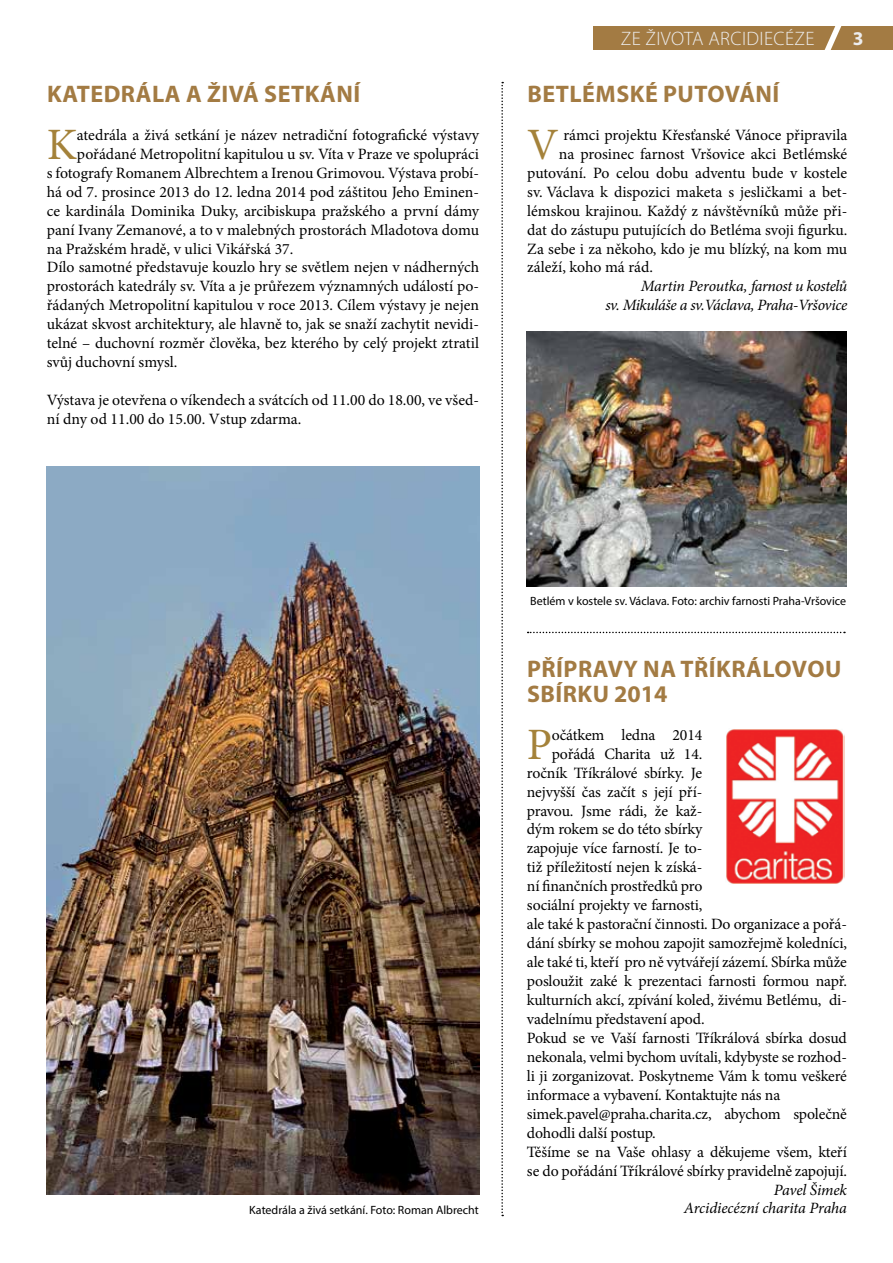
<style>
.page{position:relative;width:893px;height:1263px;background:#fff}
.page>*{position:absolute;margin:0;border:0;box-sizing:border-box;transform-origin:0 0}
.t1{font:44.85px "Minion Pro";color:#a4823a}
.t2{font:700 24px/25.2px "Myriad Pro";letter-spacing:.02em;color:#a37b43}
.t3{font:300 19.5px "Myriad Pro";letter-spacing:.02em;color:#ededee}
.t4{font:700 19.5px "Myriad Pro";color:#ededee}
.t5{font:15.75px/18.9px "Minion Pro";letter-spacing:-.005em;color:#000}
.t6{font:italic 15.75px/18.9px "Minion Pro";letter-spacing:-.02em;color:#000;text-align:right}
.t7{font:12px "Myriad Pro";color:#000}
</style>
<div class="page">
<img style="left:726px;top:729px;width:119px;height:155px">
<div style="left:593px;top:26px;width:300px;height:24px;background:#a37b43"></div>
<svg style="left:824px;top:26px;width:18px;height:24px"></svg>
<img style="left:47px;top:466px;width:432px;height:729px">
<img style="left:527px;top:331px;width:320px;height:255px">
<svg style="left:501px;top:82px;width:2px;height:1134px"></svg>
<svg style="left:528px;top:632px;width:317px;height:1px"></svg>
<h2 class="t2" style="left:47px;top:80px;width:315px">KATEDRÁLA A ŽIVÁ SETKÁNÍ</h2>
<h1 class="t1" style="left:47px;top:114px;width:32px">K</h1>
<p class="t5" style="left:77px;top:125px;width:404px">atedrála a živá setkání je název netradiční fotografické výstavy</p>
<p class="t5" style="left:77px;top:144px;width:404px">pořádané Metropolitní kapitulou u sv. Víta v Praze ve spolupráci</p>
<p class="t5" style="left:47px;top:163px;width:434px">s fotografy Romanem Albrechtem a Irenou Grimovou. Výstava probí-</p>
<p class="t5" style="left:47px;top:182px;width:434px">há od 7. prosince 2013 do 12. ledna 2014 pod záštitou Jeho Eminen-</p>
<p class="t5" style="left:47px;top:201px;width:434px">ce kardinála Dominika Duky, arcibiskupa pražského a první dámy</p>
<p class="t5" style="left:47px;top:220px;width:434px">paní Ivany Zemanové, a to v malebných prostorách Mladotova domu</p>
<p class="t5" style="left:47px;top:239px;width:248px">na Pražském hradě, v ulici Vikářská 37.</p>
<p class="t5" style="left:47px;top:258px;width:434px">Dílo samotné představuje kouzlo hry se světlem nejen v nádherných</p>
<p class="t5" style="left:47px;top:277px;width:434px">prostorách katedrály sv. Víta a je průřezem významných událostí po-</p>
<p class="t5" style="left:47px;top:296px;width:434px">řádaných Metropolitní kapitulou v roce 2013. Cílem výstavy je nejen</p>
<p class="t5" style="left:47px;top:315px;width:434px">ukázat skvost architektury, ale hlavně to, jak se snaží zachytit nevidi-</p>
<p class="t5" style="left:47px;top:334px;width:434px">telné – duchovní rozměr člověka, bez kterého by celý projekt ztratil</p>
<p class="t5" style="left:47px;top:353px;width:132px">svůj duchovní smysl.</p>
<p class="t5" style="left:47px;top:391px;width:434px">Výstava je otevřena o víkendech a svátcích od 11.00 do 18.00, ve všed&shy;ní dny od 11.00 do 15.00. Vstup zdarma.</p>
<p class="t3" style="left:621px;top:27px;width:195px">ZE ŽIVOTA ARCIDIECÉZE</p>
<p class="t4" style="left:853px;top:26px;width:12px">3</p>
<h2 class="t2" style="left:527px;top:80px;width:253px">BETLÉMSKÉ PUTOVÁNÍ</h2>
<h1 class="t1" style="left:527px;top:114px;width:33px">V</h1>
<p class="t5" style="left:563px;top:125px;width:285px">rámci projektu Křesťanské Vánoce připravila</p>
<p class="t5" style="left:559px;top:144px;width:290px">na prosinec farnost Vršovice akci Betlémské</p>
<p class="t5" style="left:527px;top:163px;width:322px">putování. Po celou dobu adventu bude v kostele</p>
<p class="t5" style="left:527px;top:182px;width:321px">sv. Václava k dispozici maketa s jesličkami a bet-</p>
<p class="t5" style="left:527px;top:201px;width:322px">lémskou krajinou. Každý z návštěvníků může při-</p>
<p class="t5" style="left:527px;top:220px;width:321px">dat do zástupu putujících do Betléma svoji figurku.</p>
<p class="t5" style="left:527px;top:239px;width:322px">Za sebe i za někoho, kdo je mu blízký, na kom mu</p>
<p class="t5" style="left:527px;top:258px;width:127px">záleží, koho má rád.</p>
<p class="t6" style="left:605px;top:277px;width:243px">Martin Peroutka, farnost u kostelů<br>sv. Mikuláše a sv.Václava, Praha-Vršovice</p>
<p class="t7" style="left:530px;top:594px;width:318px">Betlém v kostele sv. Václava. Foto: archiv farnosti Praha-Vršovice</p>
<h2 class="t2" style="left:527px;top:655px;width:316px">PŘÍPRAVY NA TŘÍKRÁLOVOU<br>SBÍRKU 2014</h2>
<h1 class="t1" style="left:527px;top:714px;width:27px">P</h1>
<p class="t5" style="left:552px;top:725px;width:152px">očátkem ledna 2014</p>
<p class="t5" style="left:552px;top:744px;width:152px">pořádá Charita už 14.</p>
<p class="t5" style="left:527px;top:763px;width:177px">ročník Tříkrálové sbírky. Je</p>
<p class="t5" style="left:527px;top:782px;width:177px">nejvyšší čas začít s její pří-</p>
<p class="t5" style="left:527px;top:801px;width:177px">pravou. Jsme rádi, že kaž-</p>
<p class="t5" style="left:527px;top:820px;width:177px">dým rokem se do této sbírky</p>
<p class="t5" style="left:527px;top:839px;width:177px">zapojuje více farností. Je to-</p>
<p class="t5" style="left:527px;top:858px;width:177px">tiž příležitostí nejen k získá-</p>
<p class="t5" style="left:527px;top:877px;width:177px">ní finančních prostředků pro</p>
<p class="t5" style="left:527px;top:896px;width:177px">sociální projekty ve farnosti,</p>
<p class="t5" style="left:527px;top:915px;width:322px">ale také k pastorační činnosti. Do organizace a pořá-</p>
<p class="t5" style="left:527px;top:934px;width:322px">dání sbírky se mohou zapojit samozřejmě koledníci,</p>
<p class="t5" style="left:527px;top:953px;width:322px">ale také ti, kteří pro ně vytvářejí zázemí. Sbírka může</p>
<p class="t5" style="left:527px;top:972px;width:322px">posloužit zaké k prezentaci farnosti formou např.</p>
<p class="t5" style="left:527px;top:991px;width:322px">kulturních akcí, zpívání koled, živému Betlému, di-</p>
<p class="t5" style="left:527px;top:1009px;width:179px">vadelnímu představení apod.</p>
<p class="t5" style="left:527px;top:1028px;width:321px">Pokud se ve Vaší farnosti Tříkrálová sbírka dosud</p>
<p class="t5" style="left:527px;top:1047px;width:322px">nekonala, velmi bychom uvítali, kdybyste se rozhod-</p>
<p class="t5" style="left:527px;top:1066px;width:322px">li ji zorganizovat. Poskytneme Vám k tomu veškeré</p>
<p class="t5" style="left:527px;top:1085px;width:255px">informace a vybavení. Kontaktujte nás na</p>
<p class="t5" style="left:527px;top:1104px;width:322px">simek.pavel@praha.charita.cz, abychom společně</p>
<p class="t5" style="left:527px;top:1123px;width:130px">dohodli další postup.</p>
<p class="t5" style="left:527px;top:1142px;width:321px">Těšíme se na Vaše ohlasy a děkujeme všem, kteří</p>
<p class="t5" style="left:527px;top:1161px;width:321px">se do pořádání Tříkrálové sbírky pravidelně zapojují.</p>
<p class="t6" style="left:774px;top:1180px;width:75px">Pavel Šimek</p>
<p class="t7" style="left:249px;top:1202px;width:231px">Katedrála a živá setkání. Foto: Roman Albrecht</p>
<p class="t6" style="left:684px;top:1199px;width:165px">Arcidiecézní charita Praha</p>
</div>
